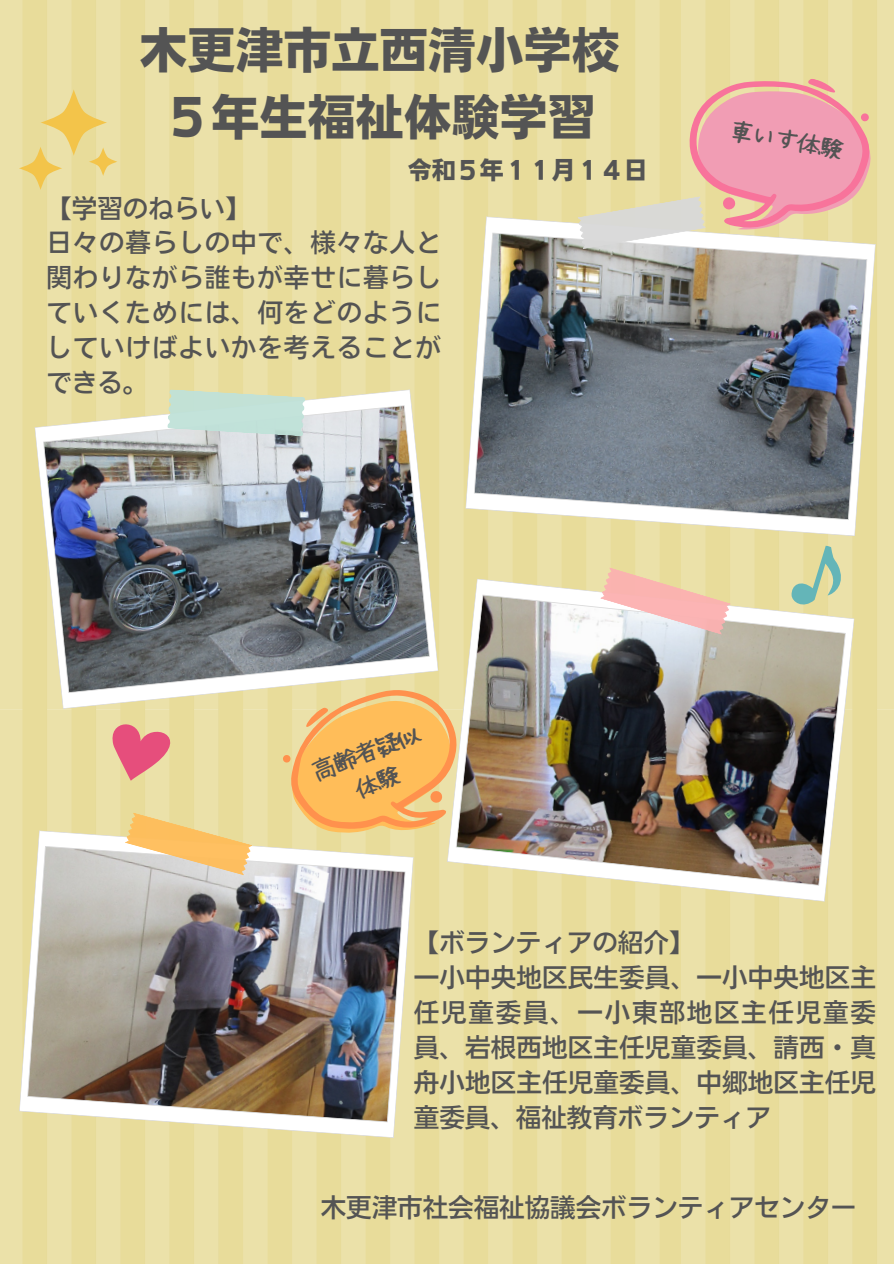
<style>
.page{position:relative;width:894px;height:1264px;background:#fff}
.page>*{position:absolute;margin:0;border:0;box-sizing:border-box;transform-origin:0 0}
.t1{font:48px "Nud Motoya Cedar Std W6";color:#545454}
.t2{font:25.5px/34.8px "Nud Motoya Cedar Std W4";letter-spacing:.005em;color:#545454;text-align:justify}
.t3{font:24px "Nud Motoya Cedar Std W6";color:#545454}
.t4{font:22.5px "Hanazome Font";color:#545454}
</style>
<div class="page">
<img style="left:0;top:0;width:659px;height:1263px">
<img style="left:681px;top:0;width:212px;height:1263px">
<img style="left:465px;top:216px;width:410px;height:320px">
<img style="left:446px;top:578px;width:408px;height:323px">
<img style="left:34px;top:389px;width:404px;height:320px">
<svg style="left:19px;top:89px;width:98px;height:100px;background:#ebd98f"></svg>
<svg style="left:263px;top:654px;width:228px;height:222px;background:#e2c085"></svg>
<svg style="left:787px;top:541px;width:64px;height:75px;background:#cfd7a9"></svg>
<svg style="left:93px;top:709px;width:99px;height:83px;background:#e8bc98"></svg>
<svg style="left:577px;top:54px;width:306px;height:201px;background:#ebc8ae"></svg>
<svg style="left:600px;top:567px;width:130px;height:68px;background:#f1cfbe"></svg>
<svg style="left:167px;top:389px;width:138px;height:47px;background:#c8e0d2"></svg>
<img style="left:19px;top:830px;width:395px;height:308px">
<svg style="left:125px;top:812px;width:127px;height:63px;background:#eece90"></svg>
<div style="left:352px;top:764px;width:50px;height:37px;background:#ffbd59"></div>
<p class="t1" style="left:139px;top:26px;width:481px">木更津市立西清小学校</p>
<p class="t1" style="left:163px;top:93px;width:433px">５年生福祉体験学習</p>
<p class="t3" style="left:407px;top:158px;width:235px">令和５年１１月１４日</p>
<p class="t2" style="left:46px;top:190px;width:205px">【学習のねらい】</p>
<p class="t2" style="left:46px;top:225px;width:396px">日々の暮らしの中で、様々な人と関わりながら誰もが幸せに暮らしていくためには、何をどのようにしていけばよいかを考えることができる。</p>
<p class="t4" style="left:734px;top:118px;width:114px;rotate:11deg">車いす体験</p>
<p class="t4" style="left:310px;top:762px;width:114px;rotate:-21deg">高齢者疑似</p>
<p class="t2" style="left:414px;top:925px;width:282px">【ボランティアの紹介】</p>
<p class="t2" style="left:414px;top:960px;width:463px">一小中央地区民生委員、一小中央地区主任児童委員、一小東部地区主任児童委員、岩根西地区主任児童委員、請西・真舟小地区主任児童委員、中郷地区主任児童委員、福祉教育ボランティア</p>
<p class="t2" style="left:320px;top:1189px;width:537px">木更津市社会福祉協議会ボランティアセンター</p>
</div>
